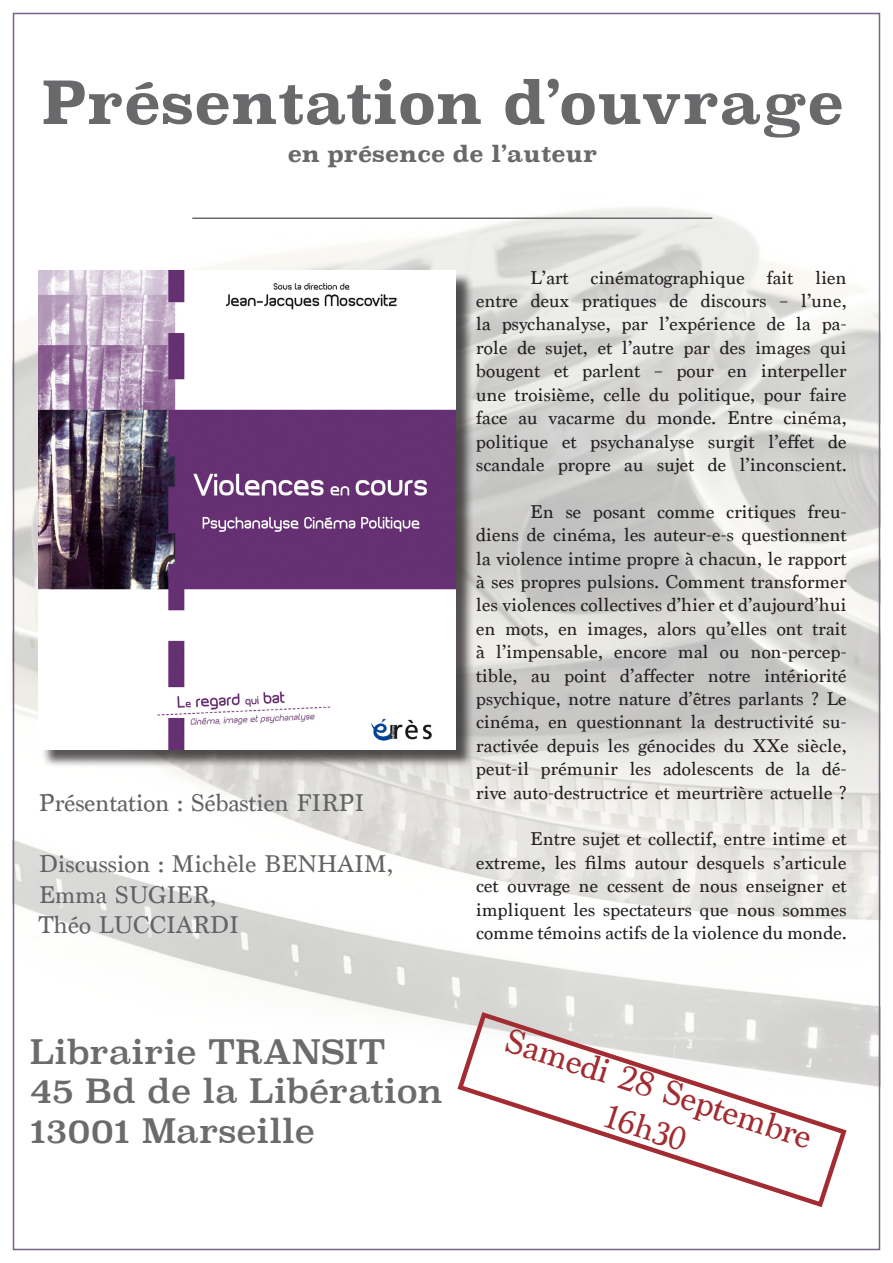
<style>
.page{position:relative;width:893px;height:1263px;background:#fff}
.page>*{position:absolute;margin:0;border:0;box-sizing:border-box;transform-origin:0 0}
.t1{font:700 58.5px "Superclarendon";color:#69696c}
.t2{font:36px "Marion";color:#a22c31}
.t3{font:34.5px "Marion";color:#a22c31}
.t4{font:33px "Superclarendon";color:#6b6b6e}
.t5{font:25.5px/30.6px "Marion";color:#636366}
.t6{font:700 22.5px "Superclarendon";color:#69696c}
.t7{font:19.5px/23.4px "Marion";letter-spacing:.01em;color:#231f20;text-align:justify}
</style>
<div class="page">
<img style="left:13px;top:12px;width:867px;height:1075px">
<div style="left:41px;top:272px;width:433px;height:496px;background:#231f20;opacity:.75"></div>
<img style="left:39px;top:270px;width:416px;height:479px">
<svg style="left:455px;top:1009px;width:394px;height:199px"></svg>
<hr style="left:192px;top:217px;width:520px;height:2px;background:#6b6b6e">
<p class="t1" style="left:41px;top:59px;width:804px">Présentation d’ouvrage</p>
<p class="t6" style="left:288px;top:137px;width:311px">en présence de l’auteur</p>
<p class="t5" style="left:39px;top:788px;width:327px">Présentation : Sébastien FIRPI</p>
<p class="t5" style="left:39px;top:849px;width:356px">Discussion : Michèle BENHAIM,<br>Emma SUGIER,</p>
<p class="t5" style="left:39px;top:910px;width:202px">Théo LUCCIARDI</p>
<p class="t7" style="left:476px;top:266px;width:372px;text-indent:54px">L’art cinématographique fait lien entre deux pratiques de discours – l’une, la psychanalyse, par l’expérience de la pa&shy;role de sujet, et l’autre par des images qui bougent et parlent – pour en interpeller une troisième, celle du politique, pour faire face au vacarme du monde. Entre cinéma, politique et psychanalyse surgit l’effet de scandale propre au sujet de l’inconscient.</p>
<p class="t7" style="left:476px;top:500px;width:372px;text-indent:54px">En se posant comme critiques freu&shy;diens de cinéma, les auteur-e-s questionnent la violence intime propre à chacun, le rapport à ses propres pulsions. Comment transformer les violences collectives d’hier et d’aujourd’hui en mots, en images, alors qu’elles ont trait à l’impensable, encore mal ou non-percep&shy;tible, au point d’affecter notre intériorité psychique, notre nature d’êtres parlants ? Le cinéma, en questionnant la destructivité su&shy;ractivée depuis les génocides du XXe siècle, peut-il prémunir les adolescents de la dé&shy;rive auto-destructrice et meurtrière actuelle ?</p>
<p class="t7" style="left:476px;top:828px;width:372px;text-indent:54px">Entre sujet et collectif, entre intime et extreme, les films autour desquels s’articule cet ouvrage ne cessent de nous enseigner et impliquent les spectateurs que nous sommes comme témoins actifs de la violence du monde.</p>
<p class="t4" style="left:30px;top:1029px;width:357px">Librairie TRANSIT</p>
<p class="t4" style="left:30px;top:1069px;width:415px">45 Bd de la Libération</p>
<p class="t4" style="left:30px;top:1108px;width:287px">13001 Marseille</p>
<p class="t2" style="left:513px;top:1018px;width:322px;rotate:18deg">Samedi 28 Septembre</p>
<p class="t3" style="left:613px;top:1096px;width:85px;rotate:18deg">16h30</p>
</div>
